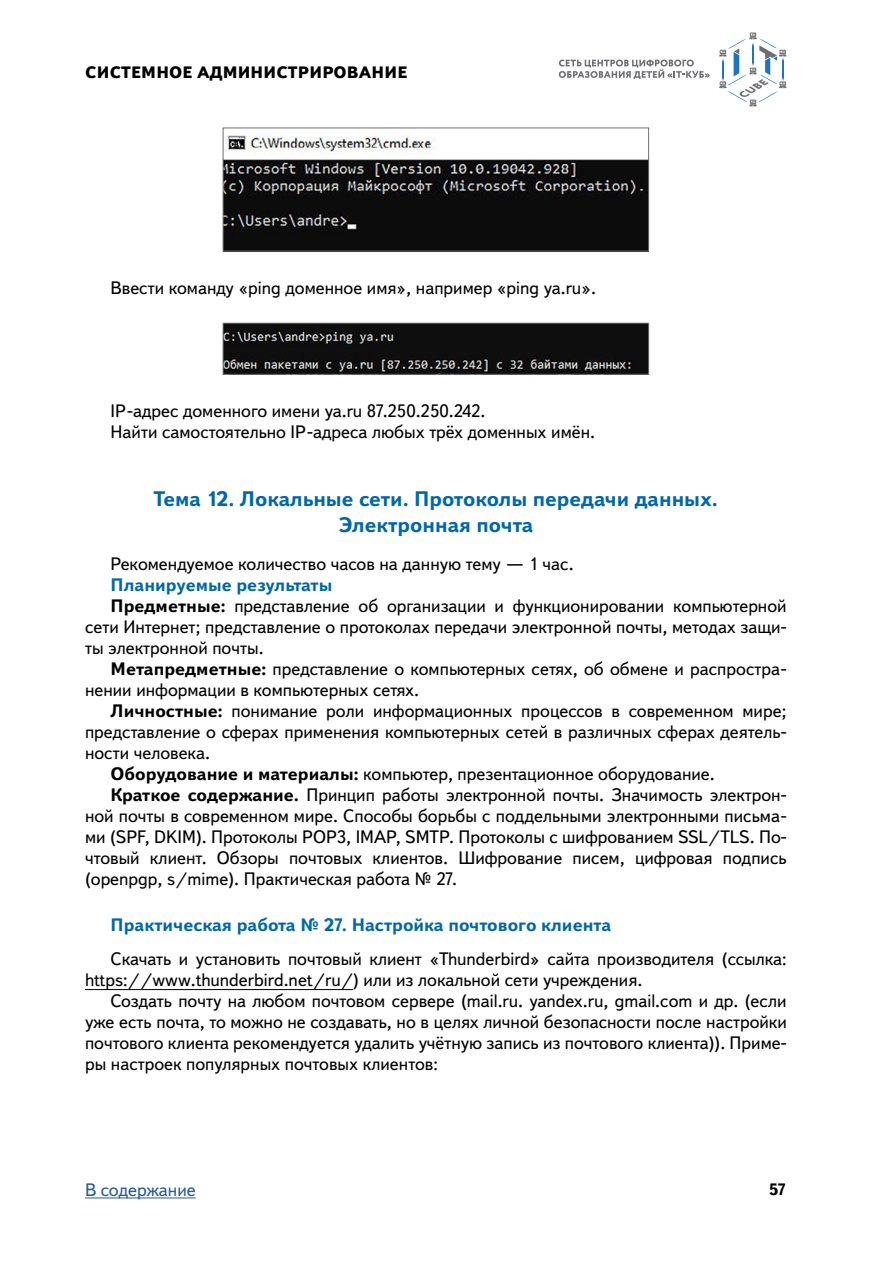
<style>
.page{position:relative;width:893px;height:1263px;background:#fff}
.page>*{position:absolute;margin:0;border:0;box-sizing:border-box;transform-origin:0 0}
.Заг_2{font:700 21px/25.5px "Textbook New";color:#0067ac;text-align:center}
.Основной{font:18px/21px "Textbook New";color:#000;text-align:justify}
.Заг_3{font:700 18px "Textbook New";color:#0067ac}
.Основной-2{font:700 18px "Textbook New";color:#0067ac}
.t1{font:18px "Textbook New";color:#275b9b}
.t2{font:800 16.5px "Textbook New";letter-spacing:.01em;color:#000}
.t3{font:700 16.5px "Textbook New";color:#000}
.s1{font-weight:700}
</style>
<div class="page">
<hr style="left:85px;top:1197px;width:111px;height:1px;background:#275b9b">
<svg style="left:719px;top:33px;width:67px;height:73px"></svg>
<svg style="left:559px;top:60px;width:151px;height:19px"></svg>
<hr style="left:85px;top:989px;width:268px;height:1px;background:#000">
<img style="left:225px;top:135px;width:422px;height:114px">
<div style="left:223px;top:128px;width:426px;height:123px;border:1px solid #706f6f"></div>
<img style="left:225px;top:325px;width:422px;height:48px">
<div style="left:223px;top:323px;width:426px;height:52px;border:1px solid #706f6f"></div>
<p class="t2" style="left:85px;top:62px;width:324px">СИСТЕМНОЕ АДМИНИСТРИРОВАНИЕ</p>
<p class="Основной" style="left:111px;top:277px;width:487px">Ввести команду «ping доменное имя», например «ping ya.ru».</p>
<p class="Основной" style="left:111px;top:400px;width:376px">IP-адрес доменного имени ya.ru 87.250.250.242.</p>
<p class="Основной" style="left:111px;top:421px;width:486px">Найти самостоятельно IP-адреса любых трёх доменных имён.</p>
<p class="Заг_2" style="left:154px;top:486px;width:566px">Тема 12. Локальные сети. Протоколы передачи данных.<br>Электронная почта</p>
<p class="Основной" style="left:111px;top:553px;width:465px">Рекомендуемое количество часов на данную тему — 1 час.</p>
<p class="Основной-2" style="left:111px;top:573px;width:223px">Планируемые результаты</p>
<p class="Основной" style="left:85px;top:595px;width:703px;text-indent:26px"><span class="s1">Предметные:</span> представление об организации и функционировании компьютерной сети Интернет; представление о протоколах передачи электронной почты, методах защи&shy;ты электронной почты.</p>
<p class="Основной" style="left:85px;top:658px;width:703px;text-indent:26px"><span class="s1">Метапредметные:</span> представление о компьютерных сетях, об обмене и распростра&shy;нении информации в компьютерных сетях.</p>
<p class="Основной" style="left:85px;top:700px;width:703px;text-indent:26px"><span class="s1">Личностные:</span> понимание роли информационных процессов в современном мире; представление о сферах применения компьютерных сетей в различных сферах деятель&shy;ности человека.</p>
<p class="Основной" style="left:111px;top:763px;width:606px"><span class="s1">Оборудование и материалы:</span> компьютер, презентационное оборудование.</p>
<p class="Основной" style="left:85px;top:784px;width:703px;text-indent:26px"><span class="s1">Краткое содержание.</span> Принцип работы электронной почты. Значимость электрон&shy;ной почты в современном мире. Способы борьбы с поддельными электронными письма&shy;ми (SPF, DKIM). Протоколы POP3, IMAP, SMTP. Протоколы с шифрованием SSL/TLS. По&shy;чтовый клиент. Обзоры почтовых клиентов. Шифрование писем, цифровая подпись (openpgp, s/mime). Практическая работа № 27.</p>
<p class="Заг_3" style="left:111px;top:914px;width:502px">Практическая работа № 27. Настройка почтового клиента</p>
<p class="Основной" style="left:85px;top:948px;width:703px;text-indent:26px">Скачать и установить почтовый клиент «Thunderbird» сайта производителя (ссылка: https://www.thunderbird.net/ru/) или из локальной сети учреждения.</p>
<p class="Основной" style="left:85px;top:990px;width:703px;text-indent:26px">Создать почту на любом почтовом сервере (mail.ru. yandex.ru, gmail.com и др. (если уже есть почта, то можно не создавать, но в целях личной безопасности после настройки почтового клиента рекомендуется удалить учётную запись из почтового клиента)). Приме&shy;ры настроек популярных почтовых клиентов:</p>
<p class="t1" style="left:85px;top:1179px;width:112px">В содержание</p>
<p class="t3" style="left:769px;top:1179px;width:19px">57</p>
</div>
